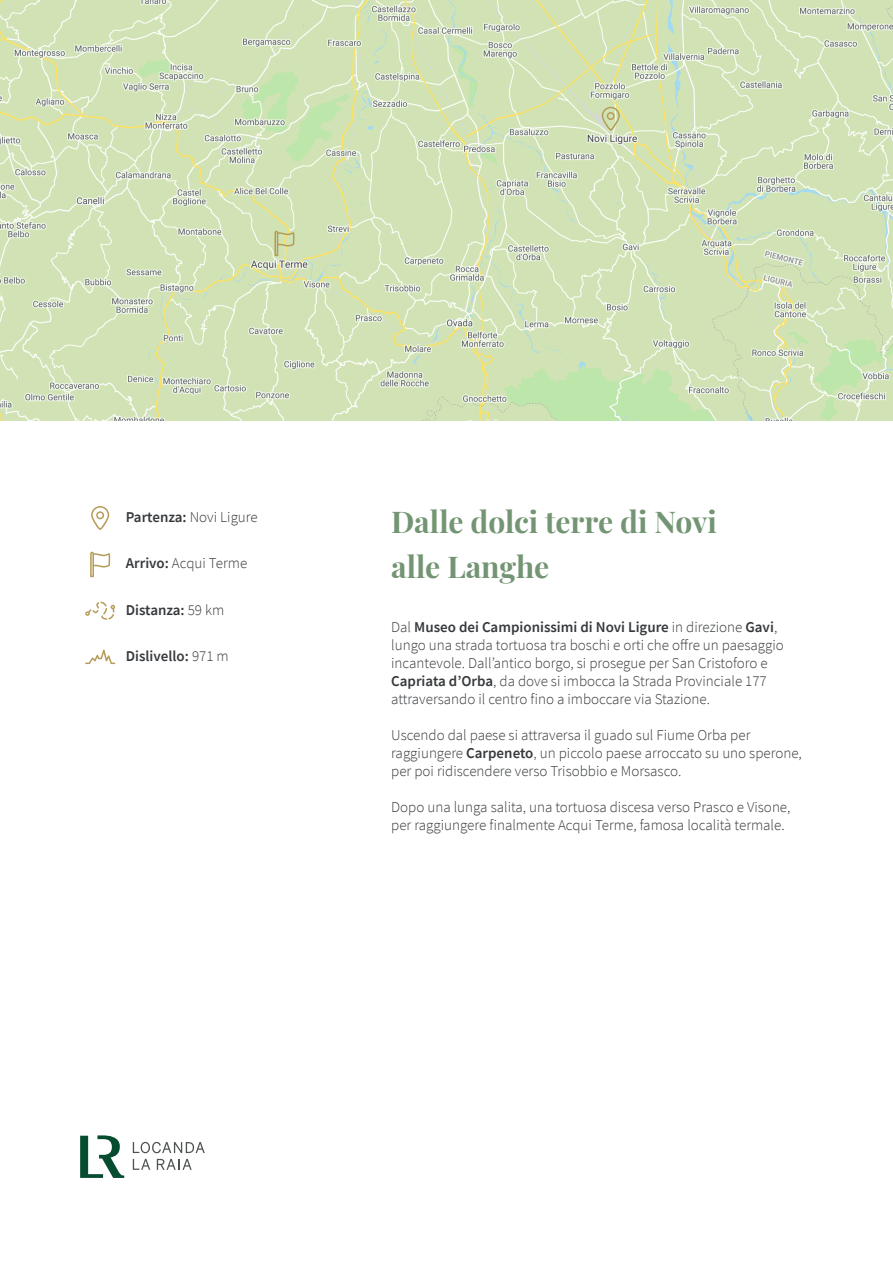
<style>
.page{position:relative;width:893px;height:1263px;background:#fff}
.page>*{position:absolute;margin:0;border:0;box-sizing:border-box;transform-origin:0 0}
.t1{font:700 30px "Playfair Display";color:#739573}
.t2{font:300 15px/18px "Source Sans Pro";color:#36393c}
.t3{font:600 15px "Source Sans Pro";color:#36393c}
.s1{font-weight:600}
.s2{font-weight:300}
</style>
<div class="page">
<img style="left:0;top:0;width:893px;height:421px">
<svg style="left:80px;top:1135px;width:44px;height:43px"></svg>
<svg style="left:133px;top:1142px;width:72px;height:11px"></svg>
<svg style="left:133px;top:1159px;width:17px;height:11px"></svg>
<svg style="left:157px;top:1159px;width:35px;height:11px"></svg>
<svg style="left:91px;top:506px;width:18px;height:24px"></svg>
<svg style="left:90px;top:552px;width:21px;height:25px"></svg>
<svg style="left:85px;top:602px;width:30px;height:18px"></svg>
<svg style="left:85px;top:649px;width:30px;height:15px"></svg>
<svg style="left:602px;top:107px;width:18px;height:24px"></svg>
<svg style="left:274px;top:231px;width:21px;height:25px"></svg>
<p class="t2" style="left:126px;top:508px;width:133px"><span class="s1">Partenza:</span> Novi Ligure</p>
<p class="t2" style="left:126px;top:554px;width:123px"><span class="s1">Arrivo:</span> Acqui Terme</p>
<p class="t3" style="left:126px;top:600px;width:100px">Distanza: <span class="s2">59 km</span></p>
<p class="t3" style="left:126px;top:646px;width:104px">Dislivello: <span class="s2">971 m</span></p>
<p class="t1" style="left:391px;top:498px;width:327px">Dalle dolci terre di Novi</p>
<p class="t1" style="left:391px;top:543px;width:160px">alle Langhe</p>
<p class="t2" style="left:391px;top:618px;width:394px">Dal <span class="s1">Museo dei Campionissimi di Novi Ligure</span> in direzione <span class="s1">Gavi</span>, lungo una strada tortuosa tra boschi e orti che offre un paesaggio incantevole. Dall’antico borgo, si prosegue per San Cristoforo e <span class="s1">Capriata d’Orba</span>, da dove si imbocca la Strada Provinciale 177 attraversando il centro fino a imboccare via Stazione.</p>
<p class="t2" style="left:391px;top:726px;width:412px">Uscendo dal paese si attraversa il guado sul Fiume Orba per raggiungere <span class="s1">Carpeneto</span>, un piccolo paese arroccato su uno sperone, per poi ridiscendere verso Trisobbio e Morsasco.</p>
<p class="t2" style="left:391px;top:798px;width:401px">Dopo una lunga salita, una tortuosa discesa verso Prasco e Visone, per raggiungere finalmente Acqui Terme, famosa località termale.</p>
</div>
